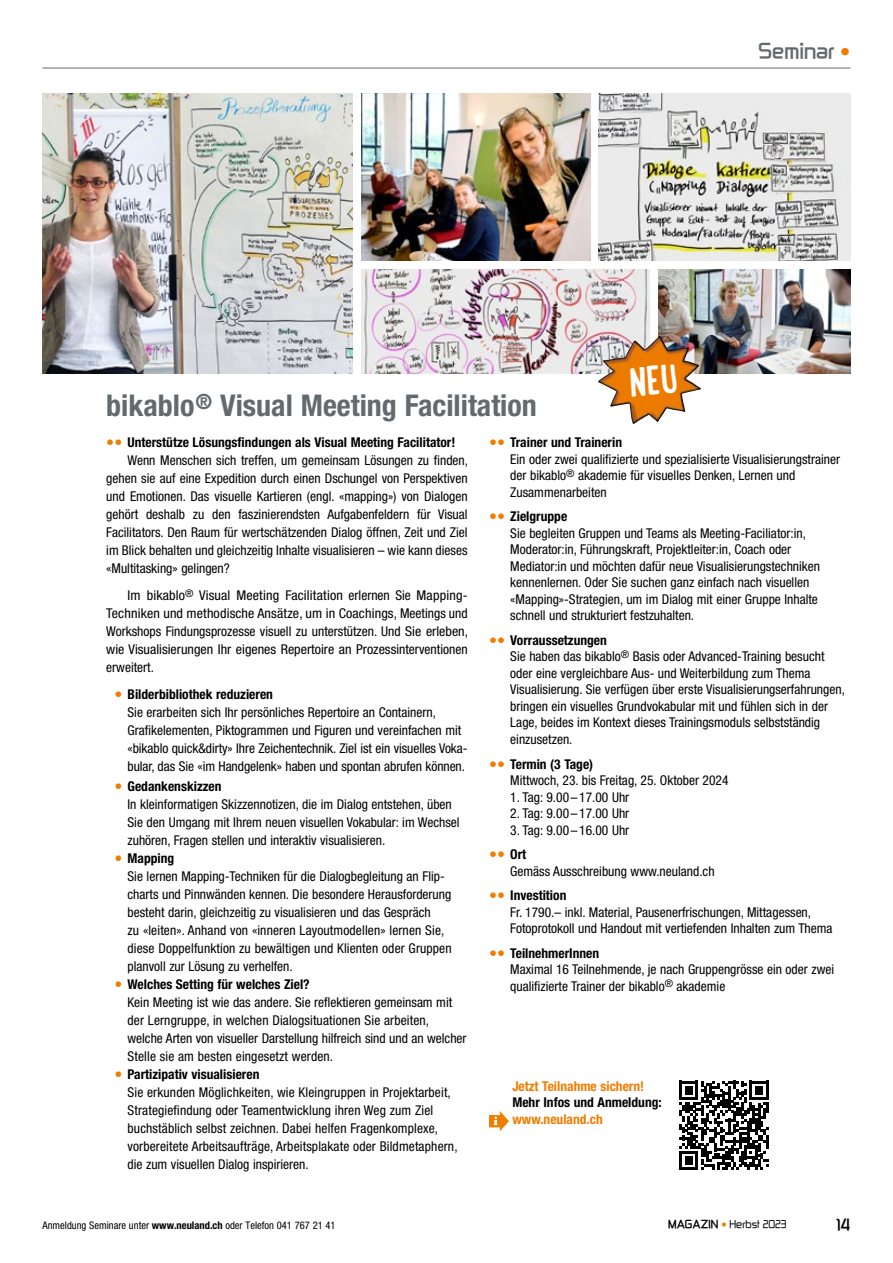
<style>
.page{position:relative;width:893px;height:1263px;background:#fff}
.page>*{position:absolute;margin:0;border:0;box-sizing:border-box;transform-origin:0 0}
.t1{font:700 condensed 30px "Helvetica Neue LT Std";color:#636a6e}
.t2{font:700 18px "Neulandhead";color:#636a6e}
.t3{font:condensed 13.5px/18px "Helvetica Neue LT Std";color:#000}
.t4{font:700 condensed 13.5px "Helvetica Neue LT Std";color:#000}
.t5{font:condensed 13.5px/18px "Helvetica Neue LT Std";color:#000;text-align:justify;scale:1.04 1}
.t6{font:700 condensed 13.5px "Helvetica Neue LT Std";color:#ef7d00}
.t7{font:700 13.5px "Neulandhead";color:#000}
.t8{font:condensed 10.5px "Helvetica Neue LT Std";color:#000}
.t9{font:9.75px "Neulandtext";color:#000}
.s1{font-weight:700}
.s2{font-family:"Neulandhead";font-weight:700}
</style>
<div class="page">
<hr style="left:43px;top:68px;width:807px;height:1px;background:#636a6e">
<img style="left:42px;top:94px;width:311px;height:279px">
<img style="left:599px;top:94px;width:251px;height:167px">
<img style="left:361px;top:269px;width:289px;height:104px">
<img style="left:658px;top:269px;width:192px;height:104px">
<img style="left:361px;top:94px;width:229px;height:167px">
<svg style="left:679px;top:1081px;width:89px;height:89px"></svg>
<svg style="left:489px;top:1111px;width:20px;height:20px"></svg>
<img style="left:598px;top:336px;width:103px;height:88px">
<div style="left:629px;top:363px;width:48px;height:34px;background:#ed7b00"></div>
<h2 class="t2" style="left:758px;top:37px;width:78px">Seminar</h2>
<h1 class="t1" style="left:106px;top:387px;width:432px">bikablo<sup>®</sup> Visual Meeting Facilitation</h1>
<p class="t4" style="left:128px;top:434px;width:329px">Unterstütze Lösungsfindungen als Visual Meeting Facilitator!</p>
<p class="t3" style="left:106px;top:451px;width:363px;text-align:justify;text-indent:21px">Wenn Menschen sich treffen, um gemeinsam Lösungen zu finden, gehen sie auf eine Expedition durch einen Dschungel von Perspektiven und Emotionen. Das visuelle Kartieren (engl. «mapping») von Dialogen gehört deshalb zu den faszinierendsten Aufgabenfeldern für Visual Facilitators. Den Raum für wertschätzenden Dialog öffnen, Zeit und Ziel im Blick behalten und gleichzeitig Inhalte visualisieren – wie kann dieses «Multitasking» gelingen?</p>
<p class="t5" style="left:106px;top:586px;width:349px;text-indent:21px">Im bikablo<sup>®</sup> Visual Meeting Facilitation erlernen Sie Mapping-Techniken und methodische Ansätze, um in Coachings, Meetings und Workshops Findungsprozesse visuell zu unterstützen. Und Sie erleben, wie Visualisierungen Ihr eigenes Repertoire an Prozessinterventionen erweitert.</p>
<p class="t4" style="left:128px;top:686px;width:147px">Bilderbibliothek reduzieren</p>
<p class="t3" style="left:128px;top:703px;width:340px">Sie erarbeiten sich Ihr persönliches Repertoire an Containern, Grafikelementen, Piktogrammen und Figuren und vereinfachen mit «bikablo quick&amp;dirty» Ihre Zeichentechnik. Ziel ist ein visuelles Voka&shy;bular, das Sie «im Handgelenk» haben und spontan abrufen können.</p>
<p class="t4" style="left:128px;top:778px;width:95px">Gedankenskizzen</p>
<p class="t3" style="left:128px;top:795px;width:333px">In kleinformatigen Skizzennotizen, die im Dialog entstehen, üben<br>Sie den Umgang mit Ihrem neuen visuellen Vokabular: im Wechsel zuhören, Fragen stellen und interaktiv visualisieren.</p>
<p class="t4" style="left:128px;top:850px;width:48px">Mapping</p>
<p class="t3" style="left:128px;top:867px;width:326px">Sie lernen Mapping-Techniken für die Dialogbegleitung an Flip&shy;charts und Pinnwänden kennen. Die besondere Herausforderung besteht darin, gleichzeitig zu visualisieren und das Gespräch<br>zu «leiten». Anhand von «inneren Layoutmodellen» lernen Sie, diese Doppelfunktion zu bewältigen und Klienten oder Gruppen planvoll zur Lösung zu verhelfen.</p>
<p class="t4" style="left:128px;top:976px;width:184px">Welches Setting für welches Ziel?</p>
<p class="t3" style="left:128px;top:993px;width:340px">Kein Meeting ist wie das andere. Sie reflektieren gemeinsam mit der Lerngruppe, in welchen Dialogsituationen Sie arbeiten, welche Arten von visueller Darstellung hilfreich sind und an welcher Stelle sie am besten eingesetzt werden.</p>
<p class="t4" style="left:128px;top:1066px;width:133px">Partizipativ visualisieren</p>
<p class="t3" style="left:128px;top:1083px;width:331px">Sie erkunden Möglichkeiten, wie Kleingruppen in Projektarbeit, Strategiefindung oder Teamentwicklung ihren Weg zum Ziel buchstäblich selbst zeichnen. Dabei helfen Fragenkomplexe, vorbereitete Arbeitsaufträge, Arbeitsplakate oder Bildmetaphern, die zum visuellen Dialog inspirieren.</p>
<p class="t4" style="left:510px;top:434px;width:113px">Trainer und Trainerin</p>
<p class="t3" style="left:510px;top:450px;width:331px;line-height:16.5px">Ein oder zwei qualifizierte und spezialisierte Visualisierungstrainer der bikablo<sup>®</sup> akademie für visuelles Denken, Lernen und<br>Zusammenarbeiten</p>
<p class="t4" style="left:510px;top:508px;width:58px">Zielgruppe</p>
<p class="t3" style="left:510px;top:525px;width:311px;line-height:16.5px">Sie begleiten Gruppen und Teams als Meeting-Faciliator:in, Moderator:in, Führungskraft, Projektleiter:in, Coach oder Mediator:in und möchten dafür neue Visualisierungstechniken kennenlernen. Oder Sie suchen ganz einfach nach visuellen «Mapping»-Strategien, um im Dialog mit einer Gruppe Inhalte schnell und strukturiert festzuhalten.</p>
<p class="t3" style="left:510px;top:632px;width:336px;line-height:16.5px"><span class="s1">Vorraussetzungen<br></span>Sie haben das bikablo<sup>®</sup> Basis oder Advanced-Training besucht oder eine vergleichbare Aus- und Weiterbildung zum Thema Visualisierung. Sie verfügen über erste Visualisierungserfahrungen, bringen ein visuelles Grundvokabular mit und fühlen sich in der Lage, beides im Kontext dieses Trainingsmoduls selbstständig einzusetzen.</p>
<p class="t4" style="left:510px;top:756px;width:85px">Termin (3 Tage)</p>
<p class="t3" style="left:510px;top:771px;width:220px">Mittwoch, 23. bis Freitag, 25. Oktober 2024</p>
<p class="t3" style="left:510px;top:788px;width:121px">1. Tag: 9.00–17.00 Uhr</p>
<p class="t3" style="left:510px;top:804px;width:121px">2. Tag: 9.00–17.00 Uhr</p>
<p class="t3" style="left:510px;top:821px;width:121px">3. Tag: 9.00–16.00 Uhr</p>
<p class="t4" style="left:510px;top:846px;width:17px">Ort</p>
<p class="t3" style="left:510px;top:862px;width:206px">Gemäss Ausschreibung www.neuland.ch</p>
<p class="t4" style="left:510px;top:887px;width:58px">Investition</p>
<p class="t3" style="left:510px;top:904px;width:324px;line-height:16.5px">Fr. 1790.– inkl. Material, Pausenerfrischungen, Mittagessen,<br>Fotoprotokoll und Handout mit vertiefenden Inhalten zum Thema</p>
<p class="t4" style="left:510px;top:945px;width:90px">TeilnehmerInnen</p>
<p class="t3" style="left:510px;top:961px;width:325px;line-height:16.5px">Maximal 16 Teilnehmende, je nach Gruppengrösse ein oder zwei qualifizierte Trainer der bikablo<sup>®</sup> akademie</p>
<p class="t6" style="left:512px;top:1078px;width:133px">Jetzt Teilnahme sichern!</p>
<p class="t4" style="left:512px;top:1094px;width:151px">Mehr Infos und Anmeldung:</p>
<p class="t6" style="left:512px;top:1110px;width:92px">www.neuland.ch</p>
<p class="t8" style="left:43px;top:1219px;width:295px">Anmeldung Seminare unter <span class="s1">www.neuland.ch</span> oder Telefon 041 767 21 41</p>
<p class="t9" style="left:668px;top:1218px;width:120px"><span class="s2">MAGAZIN</span> Herbst 2023</p>
<p class="t7" style="left:836px;top:1214px;width:16px">14</p>
</div>
